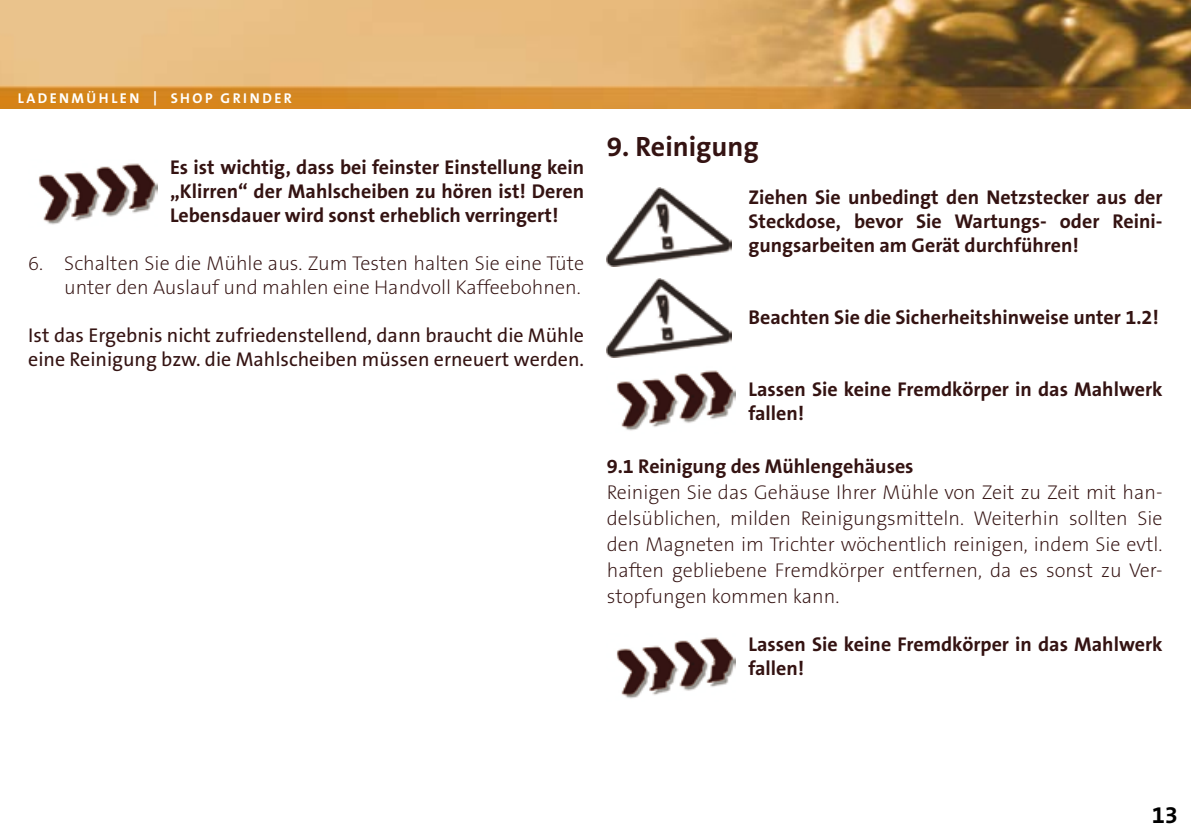
<style>
.page{position:relative;width:1191px;height:840px;background:#fff}
.page>*{position:absolute;margin:0;border:0;box-sizing:border-box;transform-origin:0 0}
.t1{font:700 28px "The Sans B7";color:#341312}
.t2{font:700 24px "The Sans B7";color:#000}
.t3{font:700 20px/24px "The Sans B7";color:#341312;text-align:justify}
.t4{font:200 20px/26px "The Sans B2";color:#341312;text-align:right}
.t5{font:20px/24px "The Sans B5 Plain";color:#341312}
.t6{font:700 14.2px "The Sans B7";letter-spacing:.17em;color:#fff}
</style>
<div class="page">
<img style="left:0;top:0;width:1191px;height:108px">
<img style="left:617px;top:370px;width:118px;height:61px">
<img style="left:607px;top:187px;width:124px;height:79px">
<img style="left:607px;top:278px;width:124px;height:79px">
<img style="left:39px;top:163px;width:118px;height:62px">
<img style="left:617px;top:637px;width:118px;height:62px">
<p class="t6" style="left:18px;top:91px;width:276px">LADENMÜHLEN | SHOP GRINDER</p>
<p class="t3" style="left:170px;top:156px;width:415px">Es ist wichtig, dass bei feinster Einstellung kein „Klirren“ der Mahlscheiben zu hören ist! Deren Lebensdauer wird sonst erheblich verringert!</p>
<p class="t4" style="left:28px;top:253px;width:557px;line-height:24px">6. Schalten Sie die Mühle aus. Zum Testen halten Sie eine Tüte unter den Auslauf und mahlen eine Handvoll Kaffeebohnen.</p>
<p class="t5" style="left:28px;top:324px;width:557px">Ist das Ergebnis nicht zufriedenstellend, dann braucht die Mühle eine Reinigung bzw. die Mahlscheiben müssen erneuert werden.</p>
<h1 class="t1" style="left:607px;top:131px;width:153px">9. Reinigung</h1>
<p class="t3" style="left:748px;top:186px;width:415px">Ziehen Sie unbedingt den Netzstecker aus der Steckdose, bevor Sie Wartungs- oder Reini&shy;gungsarbeiten am Gerät durchführen!</p>
<p class="t3" style="left:748px;top:306px;width:412px">Beachten Sie die Sicherheitshinweise unter 1.2!</p>
<p class="t3" style="left:748px;top:378px;width:415px">Lassen Sie keine Fremdkörper in das Mahlwerk fallen!</p>
<p class="t3" style="left:607px;top:455px;width:308px">9.1 Reinigung des Mühlengehäuses</p>
<p class="t4" style="left:607px;top:480px;width:557px;text-align:justify">Reinigen Sie das Gehäuse Ihrer Mühle von Zeit zu Zeit mit han&shy;delsüblichen, milden Reinigungsmitteln. Weiterhin sollten Sie den Magneten im Trichter wöchentlich reinigen, indem Sie evtl. haften gebliebene Fremdkörper entfernen, da es sonst zu Ver&shy;stopfungen kommen kann.</p>
<p class="t3" style="left:748px;top:633px;width:415px">Lassen Sie keine Fremdkörper in das Mahlwerk fallen!</p>
<p class="t2" style="left:1151px;top:802px;width:28px">13</p>
</div>
